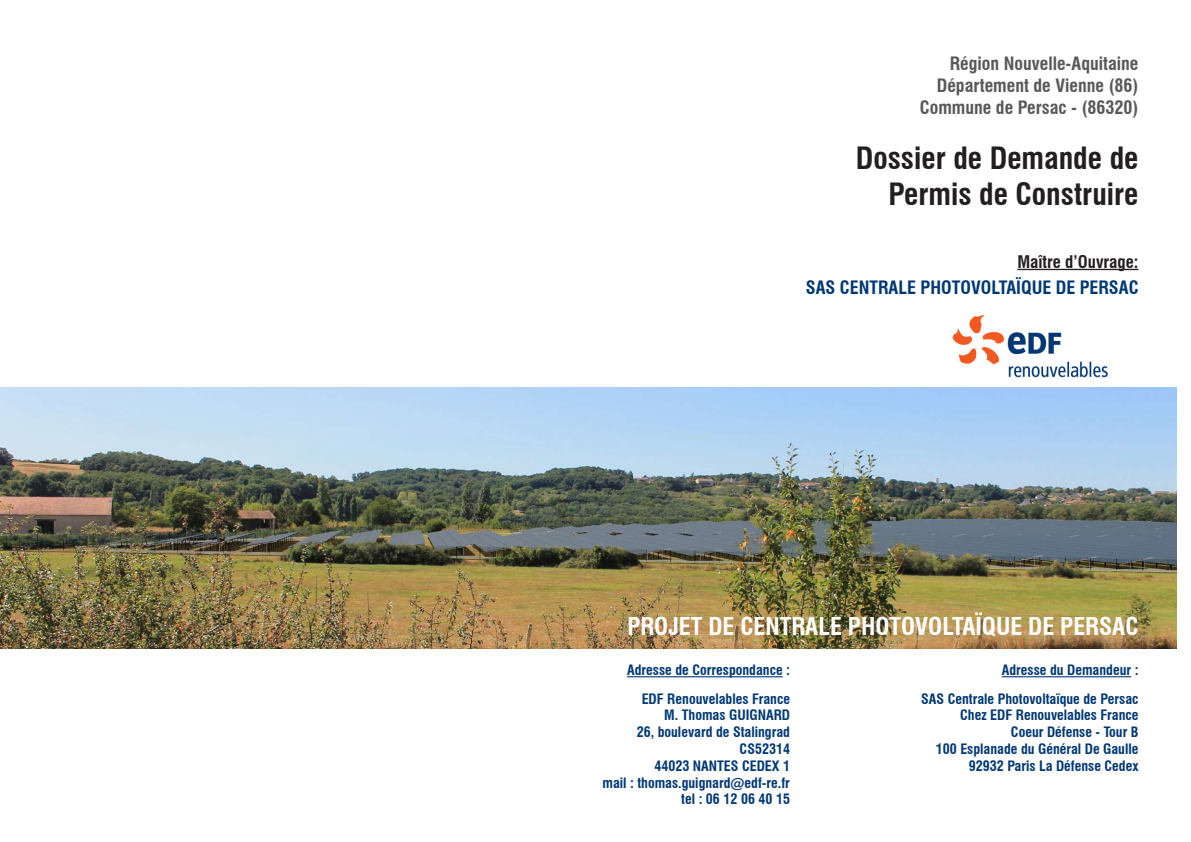
<style>
.page{position:relative;width:1191px;height:842px;background:#fff}
.page>*{position:absolute;margin:0;border:0;box-sizing:border-box;transform-origin:0 0}
.t1{font:700 condensed 30px/36px "Swiss 721 BT";color:#231f20;text-align:right}
.t2{font:700 condensed 24px "Swiss 721 BT";color:#fff}
.t3{font:700 condensed 18px/21.6px "Swiss 721 BT";color:#595959;text-align:right}
.t4{font:700 condensed 18px "Swiss 721 BT";color:#013874}
.t5{font:700 condensed 17px "Swiss 721 BT";color:#231f20}
.t6{font:700 condensed 14px/16.8px "Swiss 721 BT";color:#013874;text-align:right}
</style>
<div class="page">
<img style="left:0;top:387px;width:1176px;height:261px">
<hr style="left:1017px;top:269px;width:121px;height:1px;background:#231f20">
<hr style="left:1001px;top:676px;width:130px;height:1px;background:#013874">
<hr style="left:627px;top:676px;width:155px;height:1px;background:#013874">
<img style="left:952px;top:315px;width:156px;height:63px">
<p class="t3" style="left:920px;top:53px;width:220px">Région Nouvelle-Aquitaine<br>Département de Vienne (86)<br>Commune de Persac - (86320)</p>
<h1 class="t1" style="left:855px;top:140px;width:284px">Dossier de Demande de<br>Permis de Construire</h1>
<p class="t5" style="left:1017px;top:251px;width:123px">Maître d’Ouvrage:</p>
<p class="t4" style="left:806px;top:276px;width:334px">SAS CENTRALE PHOTOVOLTAÏQUE DE PERSAC</p>
<h2 class="t2" style="left:627px;top:612px;width:512px">PROJET DE CENTRALE PHOTOVOLTAÏQUE DE PERSAC</h2>
<p class="t6" style="left:921px;top:656px;width:219px;line-height:28.1px">Adresse du Demandeur :<br>SAS Centrale Photovoltaïque de Persac</p>
<p class="t6" style="left:936px;top:707px;width:204px">Chez EDF Renouvelables France<br>Coeur Défense - Tour B<br>100 Esplanade du Général De Gaulle<br>92932 Paris La Défense Cedex</p>
<p class="t6" style="left:627px;top:656px;width:164px;line-height:28.1px">Adresse de Correspondance :<br>EDF Renouvelables France</p>
<p class="t6" style="left:602px;top:707px;width:189px">M. Thomas GUIGNARD<br>26, boulevard de Stalingrad<br>CS52314<br>44023 NANTES CEDEX 1<br>mail : thomas.guignard@edf-re.fr tel : 06 12 06 40 15</p>
</div>
